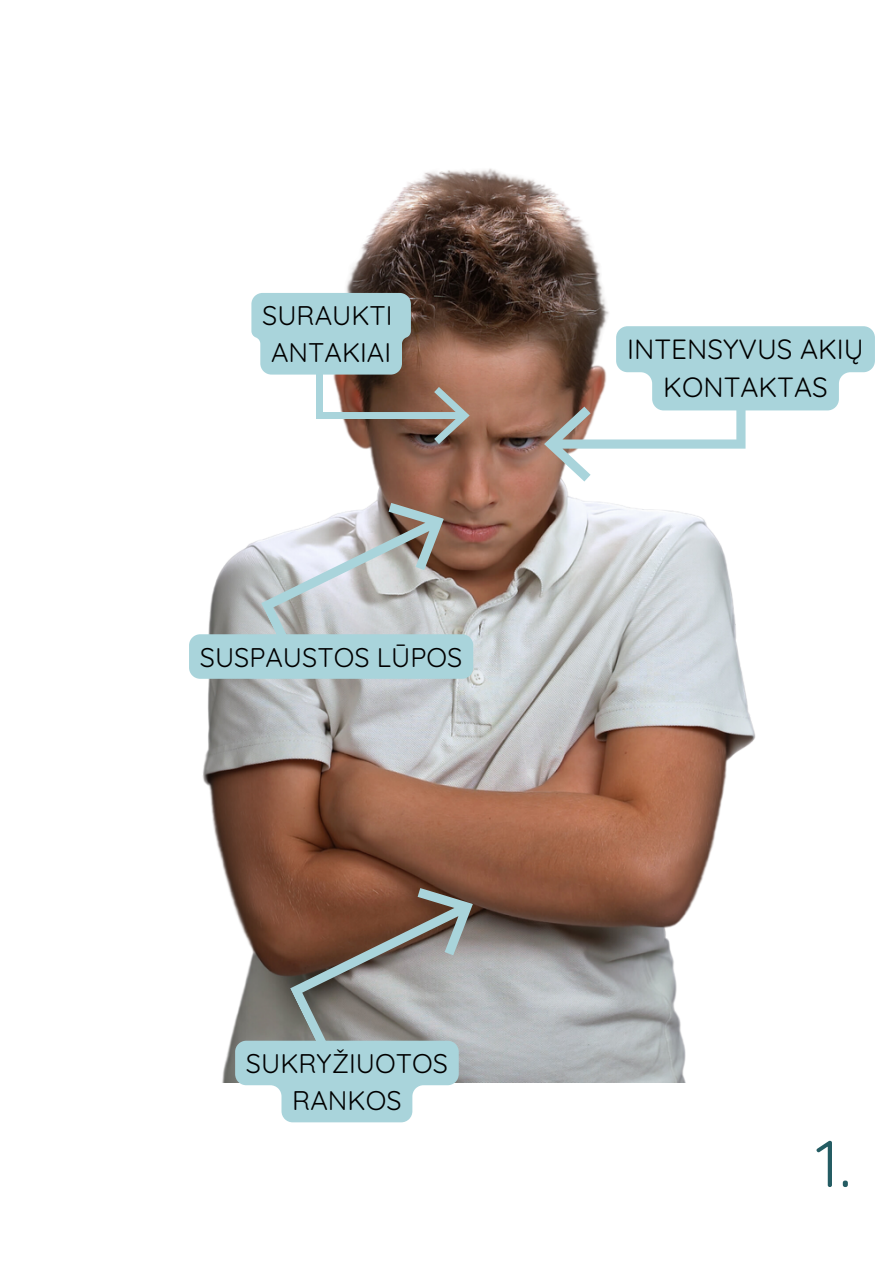
<style>
.page{position:relative;width:893px;height:1264px;background:#fff}
.page>*{position:absolute;margin:0;border:0;box-sizing:border-box;transform-origin:0 0}
.t1{font:66px "Quicksand";color:#245c63}
.t2{font:27.9px/38.2px "Quicksand";color:#000;text-align:center}
.t3{font:27px/37px "Quicksand";color:#000;text-align:center}
</style>
<div class="page">
<img style="left:196px;top:168px;width:679px;height:914px">
<svg style="left:251px;top:293px;width:218px;height:151px"></svg>
<svg style="left:544px;top:326px;width:330px;height:155px"></svg>
<svg style="left:189px;top:485px;width:284px;height:193px"></svg>
<svg style="left:235px;top:870px;width:264px;height:252px;background:#999793"></svg>
<p class="t3" style="left:262px;top:297px;width:132px">SURAUKTI</p>
<p class="t3" style="left:271px;top:334px;width:121px">ANTAKIAI</p>
<p class="t2" style="left:627px;top:329px;width:238px">INTENSYVUS AKIŲ<br>KONTAKTAS</p>
<p class="t3" style="left:200px;top:638px;width:264px">SUSPAUSTOS LŪPOS</p>
<p class="t3" style="left:246px;top:1044px;width:203px">SUKRYŽIUOTOS<br>RANKOS</p>
<p class="t1" style="left:814px;top:1120px;width:38px">1.</p>
</div>
